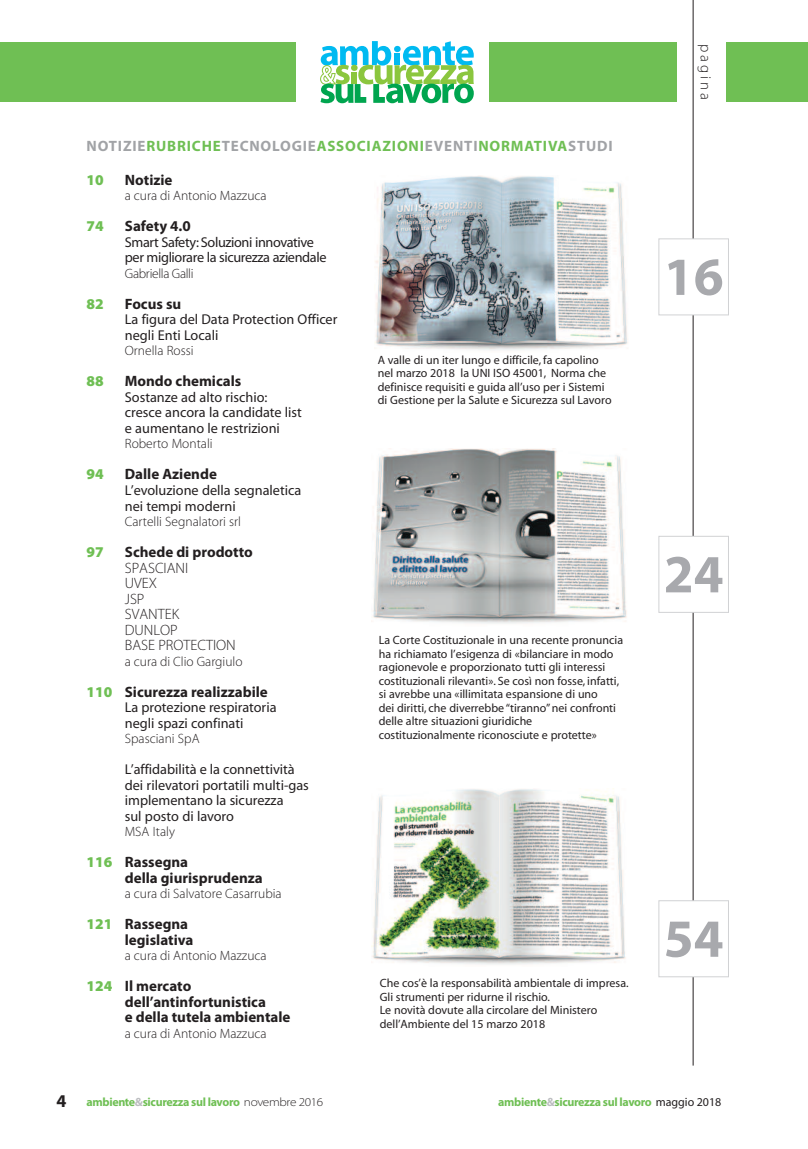
<style>
.page{position:relative;width:808px;height:1149px;background:#fff}
.page>*{position:absolute;margin:0;border:0;box-sizing:border-box;transform-origin:0 0}
.t1{font:700 54px "Myriad Pro";color:#a8a9ad}
.t2{font:700 15px/15.5px "Myriad Pro";color:#231f20}
.t3{font:700 15px "Myriad Pro";letter-spacing:.055em;color:#6fbf54}
.t4{font:300 15px/15.5px "Myriad Pro";color:#231f20}
.t5{font:900 15px "Myriad Pro";color:#6fbf54}
.t6{font:14.25px/15.5px "Myriad";color:#231f20}
.t7{font:14.25px/15.5px "Myriad";letter-spacing:-.025em;color:#231f20}
.t8{font:300 13.5px "Myriad";color:#231f20}
.t9{font:300 13.5px "Myriad";letter-spacing:-.025em;color:#231f20}
.t10{font:12px/13.5px "Myriad";color:#231f20}
.t11{font:700 12px "Myriad Pro";letter-spacing:-.03em;color:#6fbf54}
.s1{color:#a1a3a6}
.s2{font-weight:900;color:#6fbf54}
.s3{font-size:18px;color:#231f20}
.s4{color:#bcbdc0}
.s5{font-weight:300;font-stretch:semi-expanded;color:#231f20}
.s6{font-family:"Myriad";font-weight:400;color:#231f20}
</style>
<div class="page">
<div style="left:489px;top:43px;width:187px;height:59px;background:#6fbf54"></div>
<div style="left:726px;top:43px;width:82px;height:59px;background:#6fbf54"></div>
<hr style="left:693px;top:0;width:1px;height:1065px;background:#231f20">
<svg style="left:320px;top:41px;width:154px;height:62px"></svg>
<img style="left:374px;top:175px;width:254px;height:175px">
<div style="left:659px;top:239px;width:69px;height:75px;background:#fff"></div>
<div style="left:658px;top:238px;width:71px;height:77px;border:1px solid #d1d2d4"></div>
<img style="left:372px;top:448px;width:255px;height:176px">
<div style="left:659px;top:536px;width:69px;height:75px;background:#fff"></div>
<div style="left:658px;top:535px;width:71px;height:77px;border:1px solid #d1d2d4"></div>
<img style="left:372px;top:788px;width:254px;height:177px">
<div style="left:659px;top:900px;width:69px;height:76px;background:#fff"></div>
<div style="left:658px;top:900px;width:71px;height:76px;border:1px solid #d1d2d4"></div>
<div style="left:0;top:43px;width:296px;height:59px;background:#6fbf54"></div>
<p class="t3" style="left:87px;top:140px;width:528px"><span class="s1">NOTIZIE</span>RUBRICHE<span class="s1">TECNOLOGIE</span>ASSOCIAZIONI<span class="s1">EVENTI</span>NORMATIVA<span class="s1">STUDI</span></p>
<p class="t5" style="left:87px;top:174px;width:19px">10</p>
<p class="t2" style="left:125px;top:173px;width:49px">Notizie</p>
<p class="t8" style="left:125px;top:191px;width:143px">a cura di Antonio Mazzuca</p>
<p class="t5" style="left:87px;top:221px;width:19px">74</p>
<p class="t2" style="left:125px;top:220px;width:68px">Safety 4.0</p>
<p class="t7" style="left:125px;top:235px;width:203px">Smart Safety:Soluzioni innovative per migliorare la sicurezza aziendale</p>
<p class="t9" style="left:125px;top:268px;width:70px">Gabriella Galli</p>
<p class="t5" style="left:87px;top:298px;width:19px">82</p>
<p class="t2" style="left:125px;top:297px;width:58px">Focus su</p>
<p class="t6" style="left:125px;top:313px;width:214px">La figura del Data Protection Officer negli Enti Locali</p>
<p class="t8" style="left:125px;top:346px;width:70px">Ornella Rossi</p>
<p class="t5" style="left:87px;top:375px;width:19px">88</p>
<p class="t2" style="left:125px;top:375px;width:118px">Mondo chemicals</p>
<p class="t6" style="left:125px;top:390px;width:179px">Sostanze ad alto rischio: cresce ancora la candidate list e aumentano le restrizioni</p>
<p class="t8" style="left:125px;top:439px;width:89px">Roberto Montali</p>
<p class="t5" style="left:87px;top:468px;width:19px">94</p>
<p class="t2" style="left:125px;top:468px;width:94px">Dalle Aziende</p>
<p class="t6" style="left:125px;top:483px;width:178px">L’evoluzione della segnaletica nei tempi moderni</p>
<p class="t8" style="left:125px;top:516px;width:118px">Cartelli Segnalatori srl</p>
<p class="t5" style="left:87px;top:546px;width:19px">97</p>
<p class="t2" style="left:125px;top:545px;width:130px">Schede di prodotto</p>
<p class="t4" style="left:125px;top:560px;width:113px">SPASCIANI<br>UVEX<br>JSP<br>SVANTEK<br>DUNLOP<br>BASE PROTECTION</p>
<p class="t8" style="left:125px;top:655px;width:119px">a cura di Clio Gargiulo</p>
<p class="t2" style="left:87px;top:684px;width:183px"><span class="s2">110</span> Sicurezza realizzabile</p>
<p class="t6" style="left:125px;top:700px;width:153px">La protezione respiratoria negli spazi confinati</p>
<p class="t8" style="left:125px;top:733px;width:76px">Spasciani SpA</p>
<p class="t6" style="left:125px;top:762px;width:186px">L’affidabilità e la connettività dei rilevatori portatili multi-gas implementano la sicurezza<br>sul posto di lavoro</p>
<p class="t8" style="left:125px;top:826px;width:52px">MSA Italy</p>
<p class="t2" style="left:125px;top:855px;width:140px;text-indent:-38px"><span class="s2">116</span> Rassegna<br>della giurisprudenza</p>
<p class="t8" style="left:125px;top:888px;width:158px">a cura di Salvatore Casarrubia</p>
<p class="t2" style="left:125px;top:917px;width:70px;text-indent:-38px"><span class="s2">121</span> Rassegna legislativa</p>
<p class="t8" style="left:125px;top:950px;width:143px">a cura di Antonio Mazzuca</p>
<p class="t2" style="left:125px;top:979px;width:167px;text-indent:-38px"><span class="s2">124</span> Il mercato dell’antinfortunistica<br>e della tutela ambientale</p>
<p class="t8" style="left:125px;top:1027px;width:143px">a cura di Antonio Mazzuca</p>
<p class="t10" style="left:378px;top:354px;width:235px">A valle di un iter lungo e difficile, fa capolino nel marzo 2018 la UNI ISO 45001, Norma che definisce requisiti e guida all’uso per i Sistemi di Gestione per la Salute e Sicurezza sul Lavoro</p>
<p class="t10" style="left:379px;top:634px;width:246px">La Corte Costituzionale in una recente pronuncia ha richiamato l’esigenza di «bilanciare in modo ragionevole e proporzionato tutti gli interessi costituzionali rilevanti». Se così non fosse, infatti, si avrebbe una «illimitata espansione di uno<br>dei diritti, che diverrebbe “tiranno”nei confronti delle altre situazioni giuridiche costituzionalmente riconosciute e protette»</p>
<p class="t10" style="left:380px;top:977px;width:250px">Che cos’è la responsabilità ambientale di impresa.<br>Gli strumenti per ridurne il rischio.<br>Le novità dovute alla circolare del Ministero dell’Ambiente del 15 marzo 2018</p>
<p class="t4" style="left:712px;top:44px;width:57px;rotate:90deg">pagina</p>
<h1 class="t1" style="left:664px;top:256px;width:61px">16</h1>
<h1 class="t1" style="left:664px;top:553px;width:61px">24</h1>
<h1 class="t1" style="left:664px;top:918px;width:61px">54</h1>
<p class="t11" style="left:57px;top:1097px;width:268px"><span class="s3">4</span> ambiente<span class="s4">&amp;</span>sicurezza sul lavoro <span class="s5">novembre 2016</span></p>
<p class="t11" style="left:498px;top:1097px;width:225px">ambiente<span class="s4">&amp;</span>sicurezza sul lavoro <span class="s6">maggio 2018</span></p>
</div>
